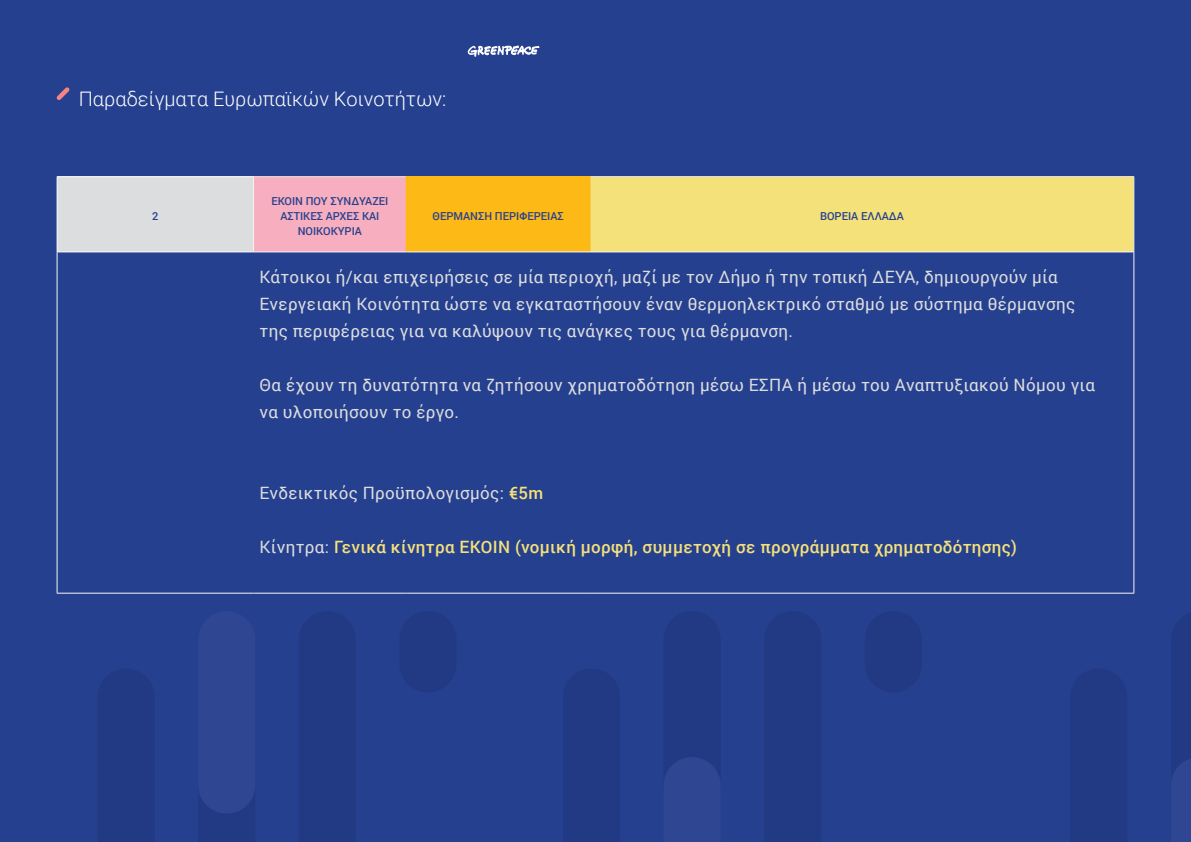
<style>
.page{position:relative;width:1191px;height:842px;background:#25408f}
.page>*{position:absolute;margin:0;border:0;box-sizing:border-box;transform-origin:0 0}
.t1{font:300 20px "Roboto";color:#fff}
.t2{font:17px/27px "Roboto";letter-spacing:.02em;color:#dcddde}
.t3{font:500 17px "Roboto";letter-spacing:.02em;color:#f5e17a}
.t4{font:500 11px/15px "Roboto";color:#25408f;text-align:center}
.s1{font-weight:500;color:#f5e17a}
.s2{font-weight:400;color:#dcddde}
</style>
<div class="page">
<div style="left:199px;top:793px;width:56px;height:49px;background:#223983"></div>
<div style="left:98px;top:669px;width:56px;height:173px;background:#223983"></div>
<div style="left:299px;top:612px;width:57px;height:230px;background:#223983"></div>
<div style="left:399px;top:611px;width:57px;height:81px;background:#223983;border-radius:28px"></div>
<div style="left:198px;top:611px;width:57px;height:202px;background:#2f4792;border-radius:28px"></div>
<div style="left:663px;top:611px;width:57px;height:202px;background:#223983;border-radius:28px"></div>
<div style="left:864px;top:611px;width:57px;height:81px;background:#223983;border-radius:28px"></div>
<div style="left:765px;top:612px;width:56px;height:230px;background:#223983"></div>
<div style="left:563px;top:669px;width:57px;height:173px;background:#223983"></div>
<svg style="left:663px;top:757px;width:57px;height:56px"></svg>
<div style="left:1071px;top:669px;width:56px;height:173px;background:#223983"></div>
<svg style="left:1171px;top:613px;width:20px;height:166px"></svg>
<div style="left:57px;top:177px;width:196px;height:75px;background:#dcddde"></div>
<div style="left:253px;top:177px;width:153px;height:75px;background:#f7aebe"></div>
<div style="left:406px;top:177px;width:184px;height:75px;background:#fdb916"></div>
<div style="left:590px;top:177px;width:543px;height:75px;background:#f5e17a"></div>
<hr style="left:254px;top:176px;width:152px;height:1px;background:#dcddde">
<hr style="left:590px;top:176px;width:544px;height:1px;background:#dcddde">
<hr style="left:1133px;top:177px;width:1px;height:75px;background:#dcddde">
<hr style="left:406px;top:176px;width:184px;height:1px;background:#fdb916">
<hr style="left:57px;top:176px;width:197px;height:1px;background:#f6f6f6">
<hr style="left:57px;top:177px;width:1px;height:75px;background:#f6f6f6">
<hr style="left:253px;top:177px;width:1px;height:75px;background:#f6f6f6">
<hr style="left:57px;top:252px;width:196px;height:1px;background:#f6f6f6">
<hr style="left:57px;top:252px;width:1px;height:341px;background:#f6f6f6">
<hr style="left:253px;top:252px;width:153px;height:1px;background:#f6f6f6">
<hr style="left:406px;top:252px;width:184px;height:1px;background:#f6f6f6">
<hr style="left:590px;top:252px;width:544px;height:1px;background:#f6f6f6">
<hr style="left:1133px;top:252px;width:1px;height:341px;background:#f6f6f6">
<hr style="left:57px;top:593px;width:196px;height:1px;background:#f6f6f6">
<hr style="left:253px;top:593px;width:153px;height:1px;background:#f6f6f6">
<hr style="left:406px;top:593px;width:184px;height:1px;background:#f6f6f6">
<hr style="left:590px;top:593px;width:544px;height:1px;background:#f6f6f6">
<svg style="left:468px;top:45px;width:71px;height:12px"></svg>
<svg style="left:56px;top:87px;width:14px;height:13px"></svg>
<p class="t1" style="left:79px;top:85px;width:369px">Παραδείγματα Ευρωπαϊκών Κοινοτήτων:</p>
<p class="t4" style="left:152px;top:208px;width:8px">2</p>
<p class="t4" style="left:271px;top:193px;width:119px">ΕΚΟΙΝ ΠΟΥ ΣΥΝΔΥΑΖΕΙ<br>ΑΣΤΙΚΕΣ ΑΡΧΕΣ ΚΑΙ<br>ΝΟΙΚΟΚΥΡΙΑ</p>
<p class="t4" style="left:432px;top:208px;width:133px">ΘΕΡΜΑΝΣΗ ΠΕΡΙΦΕΡΕΙΑΣ</p>
<p class="t4" style="left:820px;top:208px;width:85px">ΒΟΡΕΙΑ ΕΛΛΑΔΑ</p>
<p class="t2" style="left:259px;top:263px;width:817px">Κάτοικοι ή/και επιχειρήσεις σε μία περιοχή, μαζί με τον Δήμο ή την τοπική ΔΕΥΑ, δημιουργούν μία<br>Ενεργειακή Κοινότητα ώστε να εγκαταστήσουν έναν θερμοηλεκτρικό σταθμό με σύστημα θέρμανσης της περιφέρειας για να καλύψουν τις ανάγκες τους για θέρμανση.</p>
<p class="t2" style="left:259px;top:371px;width:837px">Θα έχουν τη δυνατότητα να ζητήσουν χρηματοδότηση μέσω ΕΣΠΑ ή μέσω του Αναπτυξιακού Νόμου για να υλοποιήσουν το έργο.</p>
<p class="t2" style="left:259px;top:479px;width:285px">Ενδεικτικός Προϋπολογισμός: <span class="s1">€5m</span></p>
<p class="t3" style="left:259px;top:535px;width:759px"><span class="s2">Κίνητρα:</span> Γενικά κίνητρα ΕΚΟΙΝ (νομική μορφή, συμμετοχή σε προγράμματα χρηματοδότησης)</p>
</div>
